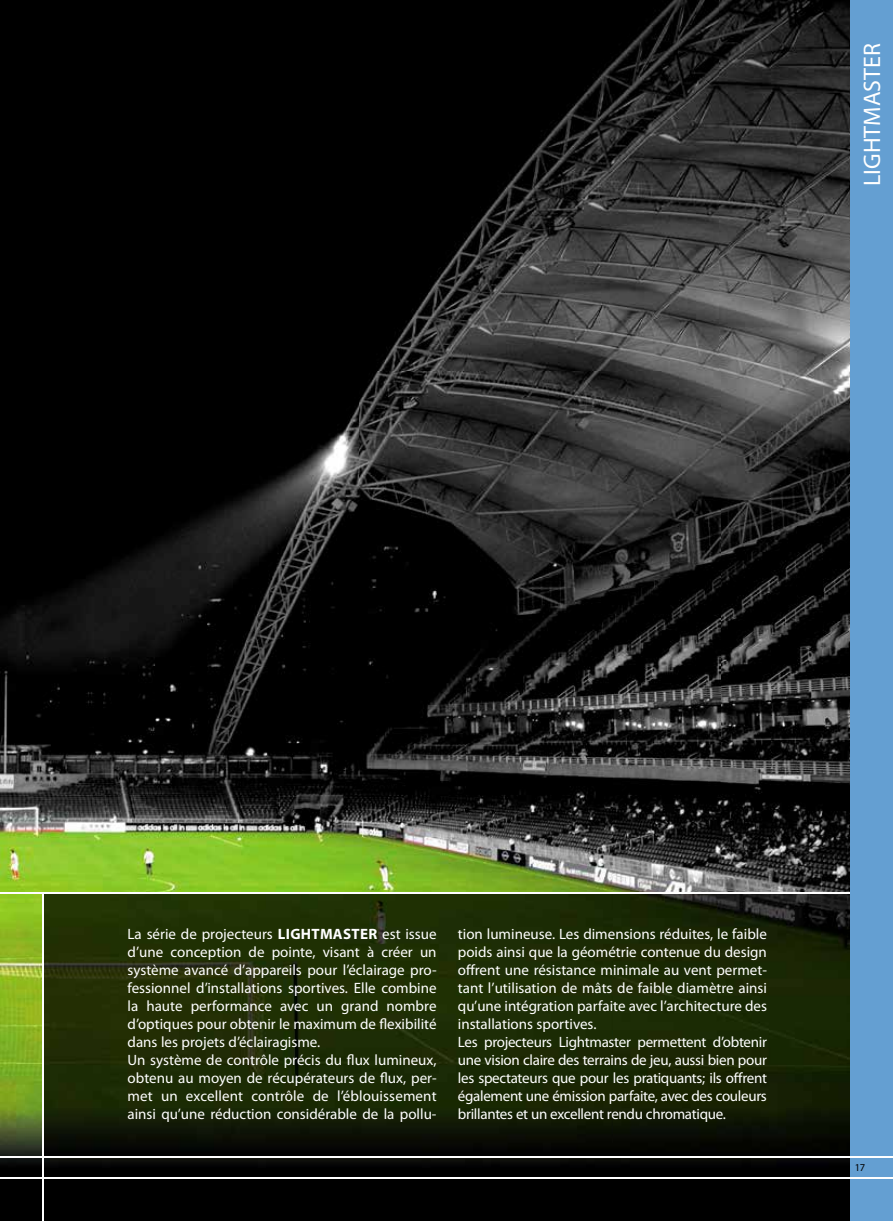
<style>
.page{position:relative;width:893px;height:1221px;background:#fff}
.page>*{position:absolute;margin:0;border:0;box-sizing:border-box;transform-origin:0 0}
.t1{font:24px "Myriad Pro";letter-spacing:.005em;color:#fff}
.t2{font:15px/18px "Myriad Pro";color:#fff}
.t3{font:10.5px "Myriad Pro";color:#000}
.s1{font-weight:700}
</style>
<div class="page">
<div style="left:0;top:0;width:893px;height:1220px;background:#000"></div>
<img style="left:0;top:0;width:720px;height:903px">
<img style="left:720px;top:0;width:130px;height:892px">
<img style="left:0;top:903px;width:51px;height:265px">
<img style="left:51px;top:1157px;width:799px;height:6px">
<img style="left:43px;top:893px;width:807px;height:263px">
<hr style="left:0;top:892px;width:893px;height:1px;background:#fff">
<div style="left:850px;top:0;width:43px;height:1220px;background:#649fd2"></div>
<hr style="left:0;top:1177px;width:893px;height:1px;background:#fff">
<hr style="left:0;top:1156px;width:893px;height:1px;background:#fff">
<img style="left:0;top:0;width:1px;height:234px">
<hr style="left:42px;top:893px;width:1px;height:327px;background:#fff">
<p class="t1" style="left:857px;top:186px;width:145px;rotate:-90deg">LIGHTMASTER</p>
<p class="t2" style="left:128px;top:924px;width:311px">La série de projecteurs <span class="s1">LIGHTMASTER</span> est issue d’une conception de pointe, visant à créer un système avancé d’appareils pour l’éclairage pro&shy;fessionnel d’installations sportives. Elle combine la haute performance avec un grand nombre d’optiques pour obtenir le maximum de flexibilité dans les projets d’éclairagisme.<br>Un système de contrôle précis du flux lumineux, obtenu au moyen de récupérateurs de flux, per&shy;met un excellent contrôle de l’éblouissement ainsi qu’une réduction considérable de la pollu-</p>
<p class="t2" style="left:458px;top:924px;width:311px">tion lumineuse. Les dimensions réduites, le faible poids ainsi que la géométrie contenue du design offrent une résistance minimale au vent permet&shy;tant l’utilisation de mâts de faible diamètre ainsi qu’une intégration parfaite avec l’architecture des installations sportives.<br>Les projecteurs Lightmaster permettent d’obtenir une vision claire des terrains de jeu, aussi bien pour les spectateurs que pour les pratiquants; ils offrent également une émission parfaite, avec des couleurs brillantes et un excellent rendu chromatique.</p>
<p class="t3" style="left:855px;top:1161px;width:12px">17</p>
</div>
